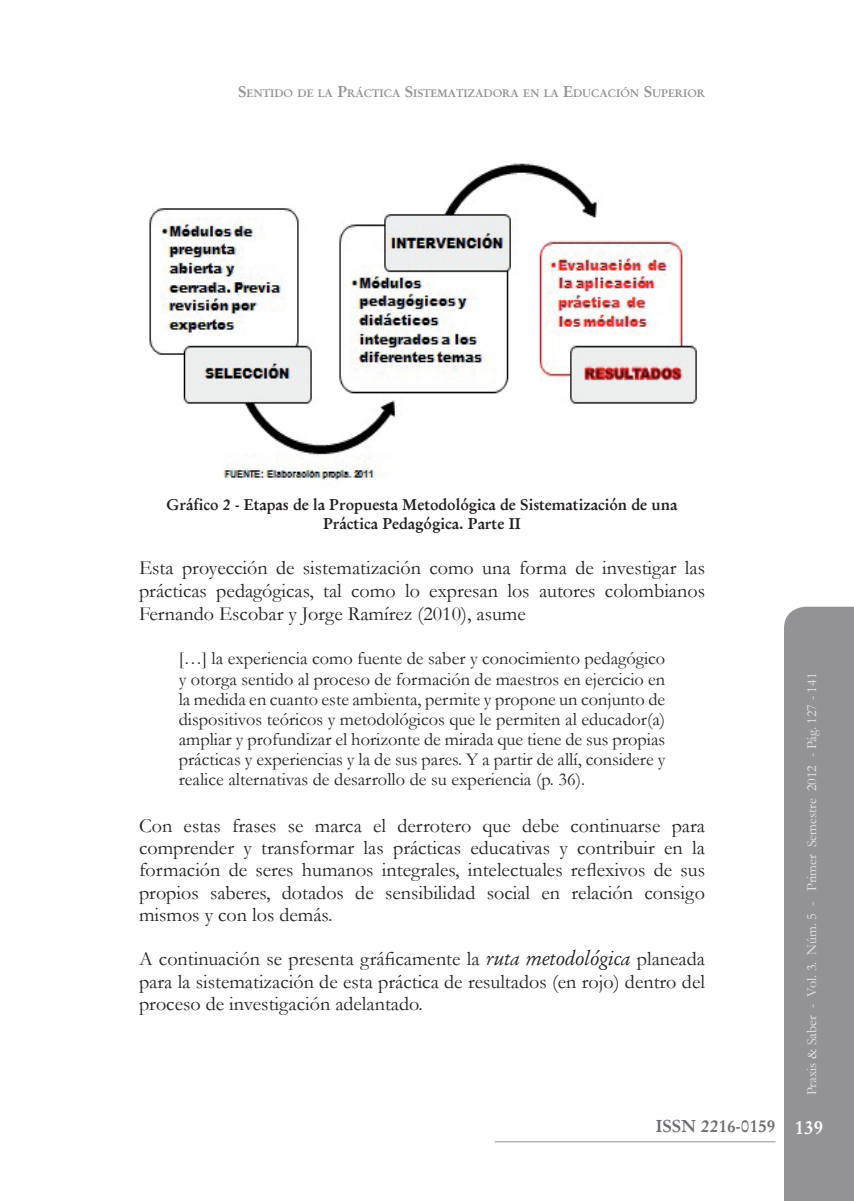
<style>
.page{position:relative;width:854px;height:1201px;background:#fff}
.page>*{position:absolute;margin:0;border:0;box-sizing:border-box;transform-origin:0 0}
.t1{font:20.12px/22.2px "Garamond";color:#231f20;text-align:justify}
.t2{font:18.38px/20.1px "Garamond";color:#231f20;text-align:justify}
.t3{font:700 17.5px "Garamond";color:#6c6d70}
.t4{font:700 15.75px/19.2px "Garamond";color:#231f20;text-align:center}
.t5{font:14px "Garamond";color:#e6e7e9}
.t6{font:700 11.03px "Garamond";color:#939395}
.s1{font-size:15.75px}
.s2{font-style:italic}
.s3{font-size:19.25px;color:#fff}
</style>
<div class="page">
<div style="left:784px;top:606px;width:69px;height:594px;background:#939395"></div>
<hr style="left:494px;top:1141px;width:281px;height:1px;background:#939395">
<img style="left:149px;top:163px;width:548px;height:318px">
<p class="t6" style="left:238px;top:86px;width:468px"><span class="s1">S</span>ENTIDO DE LA <span class="s1">P</span>RÁCTICA <span class="s1">S</span>ISTEMATIZADORA EN LA <span class="s1">E</span>DUCACIÓN <span class="s1">S</span>UPERIOR</p>
<p class="t4" style="left:166px;top:495px;width:512px">Gráfico 2 - Etapas de la Propuesta Metodológica de Sistematización de una<br>Práctica Pedagógica. Parte II</p>
<p class="t1" style="left:139px;top:556px;width:567px;line-height:22.8px">Esta proyección de sistematización como una forma de investigar las prácticas pedagógicas, tal como lo expresan los autores colombianos Fernando Escobar y Jorge Ramírez (2010), asume</p>
<p class="t2" style="left:179px;top:648px;width:488px">[…] la experiencia como fuente de saber y conocimiento pedagógico y otorga sentido al proceso de formación de maestros en ejercicio en la medida en cuanto este ambienta, permite y propone un conjunto de dispositivos teóricos y metodológicos que le permiten al educador(a) ampliar y profundizar el horizonte de mirada que tiene de sus propias prácticas y experiencias y la de sus pares. Y a partir de allí, considere y realice alternativas de desarrollo de su experiencia (p. 36).</p>
<p class="t1" style="left:139px;top:814px;width:567px">Con estas frases se marca el derrotero que debe continuarse para comprender y transformar las prácticas educativas y contribuir en la formación de seres humanos integrales, intelectuales reflexivos de sus propios saberes, dotados de sensibilidad social en relación consigo mismos y con los demás.</p>
<p class="t1" style="left:139px;top:947px;width:567px">A continuación se presenta gráficamente la <span class="s2">ruta metodológica</span> planeada para la sistematización de esta práctica de resultados (en rojo) dentro del proceso de investigación adelantado.</p>
<p class="t5" style="left:802px;top:757px;width:86px;rotate:-90deg">- Pág. 127 - 141</p>
<p class="t5" style="left:802px;top:1095px;width:332px;rotate:-90deg">Praxis &amp; Saber - Vol. 3. Núm. 5 - Primer Semestre 2012</p>
<p class="t3" style="left:655px;top:1115px;width:169px">ISSN 2216-0159 <span class="s3">139</span></p>
</div>
